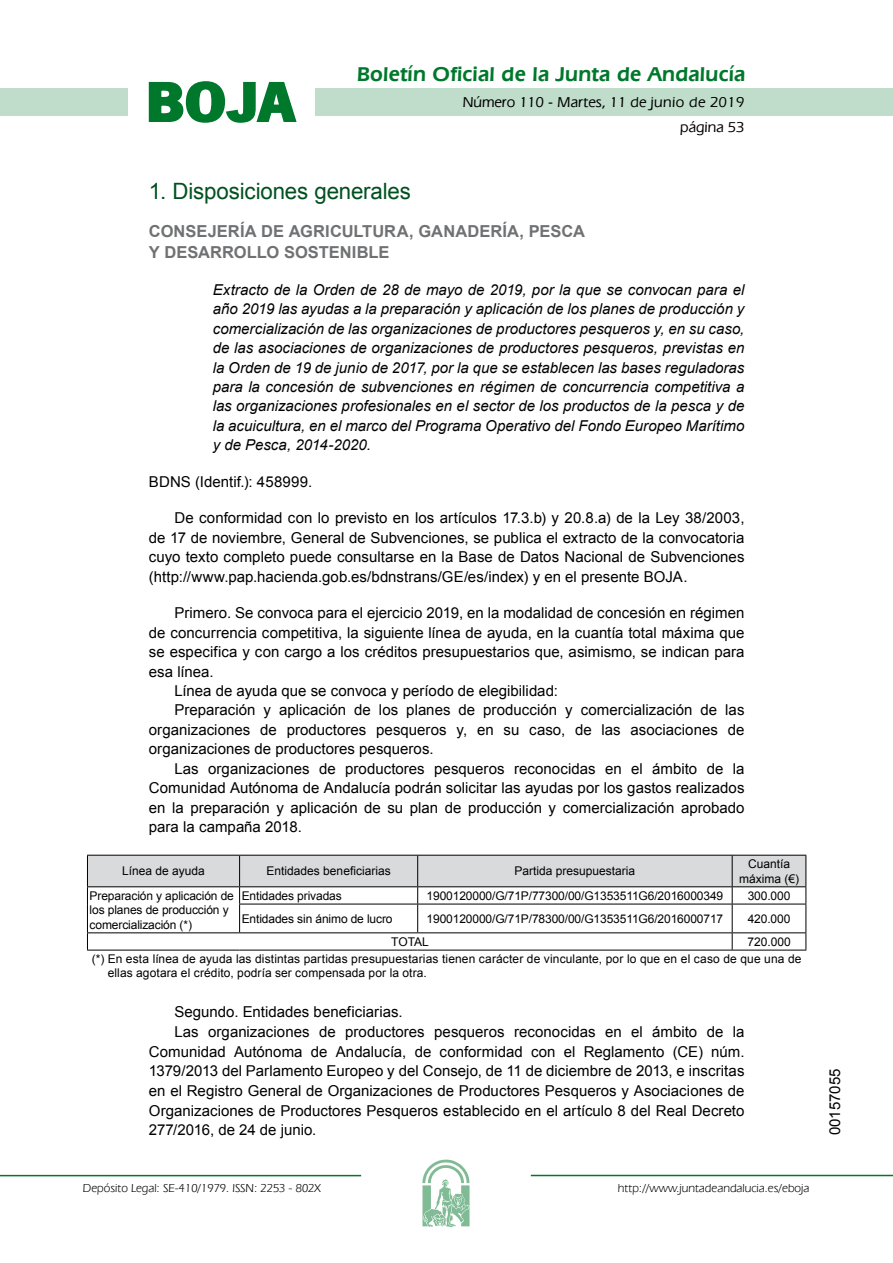
<style>
.page{position:relative;width:893px;height:1263px;background:#fff}
.page>*{position:absolute;margin:0;border:0;box-sizing:border-box;transform-origin:0 0}
.t1{font:700 57.75px "News Got T";color:#00782c;scale:1.14 1}
.t2{font:22.5px "Arial";letter-spacing:-.01em;color:#00501f}
.t3{font:600 21px "Eras IT Cby BT";letter-spacing:.01em;color:#00782c}
.t4{font:700 16.5px/21px "Arial";letter-spacing:.005em;color:#707173}
.t5{font:15px/19.5px "Arial";color:#000;text-align:justify}
.t6{font:italic 15px/19.5px "Arial";color:#000;text-align:justify}
.t7{font:500 15px/24.5px "Eras IT Cby BT";color:#000;text-align:right}
.t8{font:12px/14.4px "Arial";color:#000}
.t9{font:12px "Eras IT Cby BT";color:#000}
</style>
<div class="page">
<div style="left:315px;top:88px;width:577px;height:28px;background:#bfddca"></div>
<div style="left:0;top:88px;width:128px;height:28px;background:#bfddca"></div>
<hr style="left:0;top:1175px;width:361px;height:1px;background:#00782c">
<svg style="left:422px;top:1159px;width:47px;height:68px"></svg>
<hr style="left:531px;top:1175px;width:361px;height:1px;background:#00782c">
<svg style="left:148px;top:81px;width:149px;height:42px"></svg>
<svg style="left:87px;top:855px;width:719px;height:95px"></svg>
<hr style="left:87px;top:950px;width:152px;height:1px;background:#000">
<hr style="left:239px;top:950px;width:178px;height:1px;background:#000">
<hr style="left:417px;top:950px;width:315px;height:1px;background:#000">
<hr style="left:732px;top:950px;width:74px;height:1px;background:#000">
<h1 class="t1" style="left:145px;top:68px;width:133px">BOJA</h1>
<h3 class="t3" style="left:357px;top:62px;width:390px">Boletín Oficial de la Junta de Andalucía</h3>
<p class="t7" style="left:463px;top:90px;width:283px">Número 110 - Martes, 11 de junio de 2019 página 53</p>
<h2 class="t2" style="left:149px;top:177px;width:263px">1. Disposiciones generales</h2>
<p class="t4" style="left:149px;top:222px;width:437px">CONSEJERÍA DE AGRICULTURA, GANADERÍA, PESCA<br>Y DESARROLLO SOSTENIBLE</p>
<p class="t6" style="left:213px;top:280px;width:533px">Extracto de la Orden de 28 de mayo de 2019, por la que se convocan para el año 2019 las ayudas a la preparación y aplicación de los planes de producción y comercialización de las organizaciones de productores pesqueros y, en su caso, de las asociaciones de organizaciones de productores pesqueros, previstas en la Orden de 19 de junio de 2017, por la que se establecen las bases reguladoras para la concesión de subvenciones en régimen de concurrencia competitiva a las organizaciones profesionales en el sector de los productos de la pesca y de la acuicultura, en el marco del Programa Operativo del Fondo Europeo Marítimo y de Pesca, 2014-2020.</p>
<p class="t5" style="left:149px;top:472px;width:165px">BDNS (Identif.): 458999.</p>
<p class="t5" style="left:149px;top:508px;width:597px;text-indent:26px">De conformidad con lo previsto en los artículos 17.3.b) y 20.8.a) de la Ley 38/2003, de 17 de noviembre, General de Subvenciones, se publica el extracto de la convocatoria cuyo texto completo puede consultarse en la Base de Datos Nacional de Subvenciones (http://www.pap.hacienda.gob.es/bdnstrans/GE/es/index) y en el presente BOJA.</p>
<p class="t5" style="left:174px;top:603px;width:571px">Primero. Se convoca para el ejercicio 2019, en la modalidad de concesión en régimen</p>
<p class="t5" style="left:149px;top:623px;width:597px">de concurrencia competitiva, la siguiente línea de ayuda, en la cuantía total máxima que</p>
<p class="t5" style="left:149px;top:642px;width:597px">se especifica y con cargo a los créditos presupuestarios que, asimismo, se indican para</p>
<p class="t5" style="left:149px;top:662px;width:66px">esa línea.</p>
<p class="t5" style="left:174px;top:681px;width:385px">Línea de ayuda que se convoca y período de elegibilidad:</p>
<p class="t5" style="left:174px;top:701px;width:571px">Preparación y aplicación de los planes de producción y comercialización de las</p>
<p class="t5" style="left:149px;top:720px;width:597px">organizaciones de productores pesqueros y, en su caso, de las asociaciones de</p>
<p class="t5" style="left:149px;top:739px;width:286px">organizaciones de productores pesqueros.</p>
<p class="t5" style="left:174px;top:759px;width:571px">Las organizaciones de productores pesqueros reconocidas en el ámbito de la</p>
<p class="t5" style="left:149px;top:778px;width:597px">Comunidad Autónoma de Andalucía podrán solicitar las ayudas por los gastos realizados</p>
<p class="t5" style="left:149px;top:798px;width:597px">en la preparación y aplicación de su plan de producción y comercialización aprobado</p>
<p class="t5" style="left:149px;top:817px;width:154px">para la campaña 2018.</p>
<p class="t8" style="left:122px;top:864px;width:84px">Línea de ayuda</p>
<p class="t8" style="left:266px;top:864px;width:126px">Entidades beneficiarias</p>
<p class="t8" style="left:514px;top:864px;width:122px">Partida presupuestaria</p>
<p class="t8" style="left:739px;top:857px;width:62px;text-align:center">Cuantía máxima (€)</p>
<p class="t8" style="left:90px;top:889px;width:146px">Preparación y aplicación de los planes de producción y comercialización (*)</p>
<p class="t8" style="left:242px;top:889px;width:102px">Entidades privadas</p>
<p class="t8" style="left:426px;top:889px;width:298px">1900120000/G/71P/77300/00/G1353511G6/2016000349</p>
<p class="t8" style="left:747px;top:889px;width:44px">300.000</p>
<p class="t8" style="left:242px;top:912px;width:152px">Entidades sin ánimo de lucro</p>
<p class="t8" style="left:426px;top:912px;width:298px">1900120000/G/71P/78300/00/G1353511G6/2016000717</p>
<p class="t8" style="left:747px;top:912px;width:44px">420.000</p>
<p class="t8" style="left:391px;top:935px;width:39px">TOTAL</p>
<p class="t8" style="left:92px;top:933px;width:711px;line-height:17.2px;text-indent:655px">720.000 (*) En esta línea de ayuda las distintas partidas presupuestarias tienen carácter de vinculante, por lo que en el caso de que una de</p>
<p class="t8" style="left:108px;top:965px;width:321px">ellas agotara el crédito, podría ser compensada por la otra.</p>
<p class="t5" style="left:174px;top:1003px;width:230px">Segundo. Entidades beneficiarias.</p>
<p class="t5" style="left:174px;top:1022px;width:571px">Las organizaciones de productores pesqueros reconocidas en el ámbito de la</p>
<p class="t5" style="left:149px;top:1042px;width:597px">Comunidad Autónoma de Andalucía, de conformidad con el Reglamento (CE) núm.</p>
<p class="t5" style="left:149px;top:1062px;width:597px">1379/2013 del Parlamento Europeo y del Consejo, de 11 de diciembre de 2013, e inscritas</p>
<p class="t5" style="left:149px;top:1081px;width:597px">en el Registro General de Organizaciones de Productores Pesqueros y Asociaciones de</p>
<p class="t5" style="left:149px;top:1101px;width:597px">Organizaciones de Productores Pesqueros establecido en el artículo 8 del Real Decreto</p>
<p class="t5" style="left:149px;top:1121px;width:169px">277/2016, de 24 de junio.</p>
<p class="t9" style="left:83px;top:1181px;width:239px">Depósito Legal: SE-410/1979. ISSN: 2253 - 802X</p>
<p class="t9" style="left:618px;top:1181px;width:193px">http://www.juntadeandalucia.es/eboja</p>
<p class="t5" style="left:825px;top:1135px;width:68px;rotate:-90deg">00157055</p>
</div>
